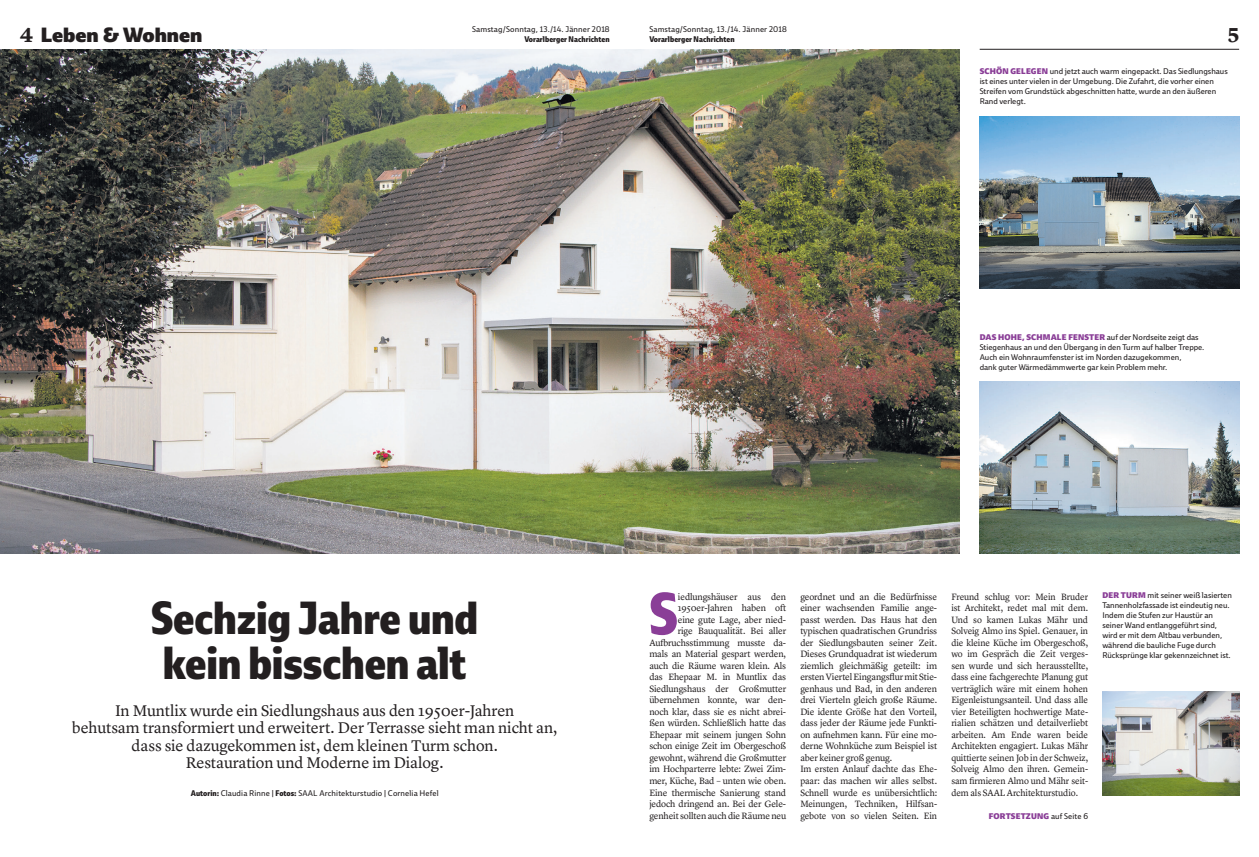
<style>
.page{position:relative;width:1259px;height:857px;background:#fff}
.page>*{position:absolute;margin:0;border:0;box-sizing:border-box;transform-origin:0 0}
.Text_Initial{font:800 condensed 57.5px "Ebony";color:#8a3e97}
.Titel_45_Zentriert{font:800 condensed 45px/45px "Ebony";letter-spacing:-.005em;color:#231f20}
.t1{font:700 21px "Lyon Text";color:#231f20}
.t2{font:20px "Ebony Hv";color:#231f20}
.Vorspann_Zentriert{font:16px/17.5px "Lyon Text";letter-spacing:-.005em;color:#231f20;text-align:center}
.Text_Initial-2{font:9.5px/11.5px "Lyon Text";letter-spacing:-.015em;color:#231f20;text-align:right}
.Text{font:9.5px/11.5px "Lyon Text";letter-spacing:-.01em;color:#231f20;text-align:justify;scale:.96 1}
.Factbox{font:8px/10px "Ebony";color:#231f20}
.Infotext_Zentriert{font:8px "Ebony";letter-spacing:.015em;color:#231f20}
.t3{font:800 condensed 8px "Ebony";letter-spacing:.005em;color:#231f20}
.Infotext{font:8px "Ebony Hv";letter-spacing:.02em;color:#8a3e97}
.s1{font-family:"Lyon Text";font-weight:700;font-size:21px}
.s2{font-family:"Ebony Hv";color:#8a3e97}
.s3{font-weight:800;font-stretch:condensed}
.s4{font-family:"Ebony";color:#231f20}
</style>
<div class="page">
<hr style="left:979px;top:49px;width:260px;height:1px;background:#231f20">
<img style="left:0;top:50px;width:960px;height:503px">
<img style="left:979px;top:116px;width:260px;height:173px">
<img style="left:979px;top:381px;width:260px;height:172px">
<img style="left:1102px;top:691px;width:137px;height:104px">
<p class="Factbox" style="left:472px;top:24px;width:139px">Samstag/Sonntag, 13./14. Jänner 2018</p>
<p class="t2" style="left:20px;top:21px;width:184px"><span class="s1">4</span> Leben &amp; Wohnen</p>
<p class="t3" style="left:524px;top:34px;width:87px">Vorarlberger Nachrichten</p>
<p class="Factbox" style="left:649px;top:24px;width:139px">Samstag/Sonntag, 13./14. Jänner 2018</p>
<p class="t3" style="left:649px;top:34px;width:87px">Vorarlberger Nachrichten</p>
<p class="t1" style="left:1227px;top:18px;width:13px">5</p>
<p class="Factbox" style="left:979px;top:66px;width:250px"><span class="s2">SCHÖN GELEGEN</span> und jetzt auch warm eingepackt. Das Siedlungshaus ist eines unter vielen in der Umgebung. Die Zufahrt, die vorher einen Streifen vom Grundstück abgeschnitten hatte, wurde an den äußeren Rand verlegt.</p>
<p class="Titel_45_Zentriert" style="left:151px;top:595px;width:329px">Sechzig Jahre und kein bisschen alt</p>
<p class="Vorspann_Zentriert" style="left:72px;top:699px;width:487px">In Muntlix wurde ein Siedlungshaus aus den 1950er-Jahren<br>behutsam transformiert und erweitert. Der Terrasse sieht man nicht an, dass sie dazugekommen ist, dem kleinen Turm schon.<br>Restauration und Moderne im Dialog.</p>
<p class="Infotext_Zentriert" style="left:191px;top:786px;width:249px"><span class="s3">Autorin:</span> Claudia Rinne | <span class="s3">Fotos:</span> SAAL Architekturstudio | Cornelia Hefel</p>
<p class="Factbox" style="left:979px;top:331px;width:226px"><span class="s2">DAS HOHE, SCHMALE FENSTER</span> auf der Nordseite zeigt das Stiegenhaus an und den Übergang in den Turm auf halber Treppe.<br>Auch ein Wohnraumfenster ist im Norden dazugekommen,<br>dank guter Wärmedämmwerte gar kein Problem mehr.</p>
<p class="Text_Initial" style="left:649px;top:578px;width:30px">S</p>
<p class="Text_Initial-2" style="left:649px;top:589px;width:138px">iedlungshäuser aus den<br>1950er-Jahren haben oft<br>eine gute Lage, aber nied-<br>rige Bauqualität. Bei aller<br>Aufbruchsstimmung musste da&shy;mals an Material gespart werden, auch die Räume waren klein. Als das Ehepaar M. in Muntlix das<br>Siedlungshaus der Großmutter übernehmen konnte, war den&shy;noch klar, dass sie es nicht abrei&shy;ßen würden. Schließlich hatte das<br>Ehepaar mit seinem jungen Sohn schon einige Zeit im Obergeschoß gewohnt, während die Großmutter im Hochparterre lebte: Zwei Zim&shy;mer, Küche, Bad – unten wie oben.<br>Eine thermische Sanierung stand jedoch dringend an. Bei der Gele&shy;genheit sollten auch die Räume neu</p>
<p class="Text_Initial-2" style="left:800px;top:589px;width:138px;text-align:justify">geordnet und an die Bedürfnisse einer wachsenden Familie ange&shy;passt werden. Das Haus hat den typischen quadratischen Grundriss der Siedlungsbauten seiner Zeit.<br>Dieses Grundquadrat ist wiederum ziemlich gleichmäßig geteilt: im ersten Viertel Eingangsflur mit Stie&shy;genhaus und Bad, in den anderen drei Vierteln gleich große Räume.<br>Die idente Größe hat den Vorteil, dass jeder der Räume jede Funkti&shy;on aufnehmen kann. Für eine mo&shy;derne Wohnküche zum Beispiel ist aber keiner groß genug.</p>
<p class="Text" style="left:800px;top:762px;width:144px">Im ersten Anlauf dachte das Ehe&shy;paar: das machen wir alles selbst.<br>Schnell wurde es unübersichtlich:<br>Meinungen, Techniken, Hilfsan&shy;gebote von so vielen Seiten. Ein</p>
<p class="Text" style="left:951px;top:589px;width:144px">Freund schlug vor: Mein Bruder ist Architekt, redet mal mit dem.<br>Und so kamen Lukas Mähr und Solveig Almo ins Spiel. Genauer, in die kleine Küche im Obergeschoß, wo im Gespräch die Zeit verges&shy;sen wurde und sich herausstellte, dass eine fachgerechte Planung gut verträglich wäre mit einem hohen Eigenleistungsanteil. Und dass alle vier Beteiligten hochwertige Mate&shy;rialien schätzen und detailverliebt arbeiten. Am Ende waren beide Architekten engagiert. Lukas Mähr quittierte seinen Job in der Schweiz, Solveig Almo den ihren. Gemein&shy;sam firmieren Almo und Mähr seit&shy;dem als SAAL Architekturstudio.</p>
<p class="Infotext" style="left:989px;top:809px;width:101px">FORTSETZUNG <span class="s4">auf Seite 6</span></p>
<p class="Factbox" style="left:1102px;top:589px;width:131px"><span class="s2">DER TURM</span> mit seiner weiß lasierten Tannenholzfassade ist eindeutig neu.<br>Indem die Stufen zur Haustür an seiner Wand entlanggeführt sind, wird er mit dem Altbau verbunden, während die bauliche Fuge durch Rücksprünge klar gekennzeichnet ist.</p>
</div>
